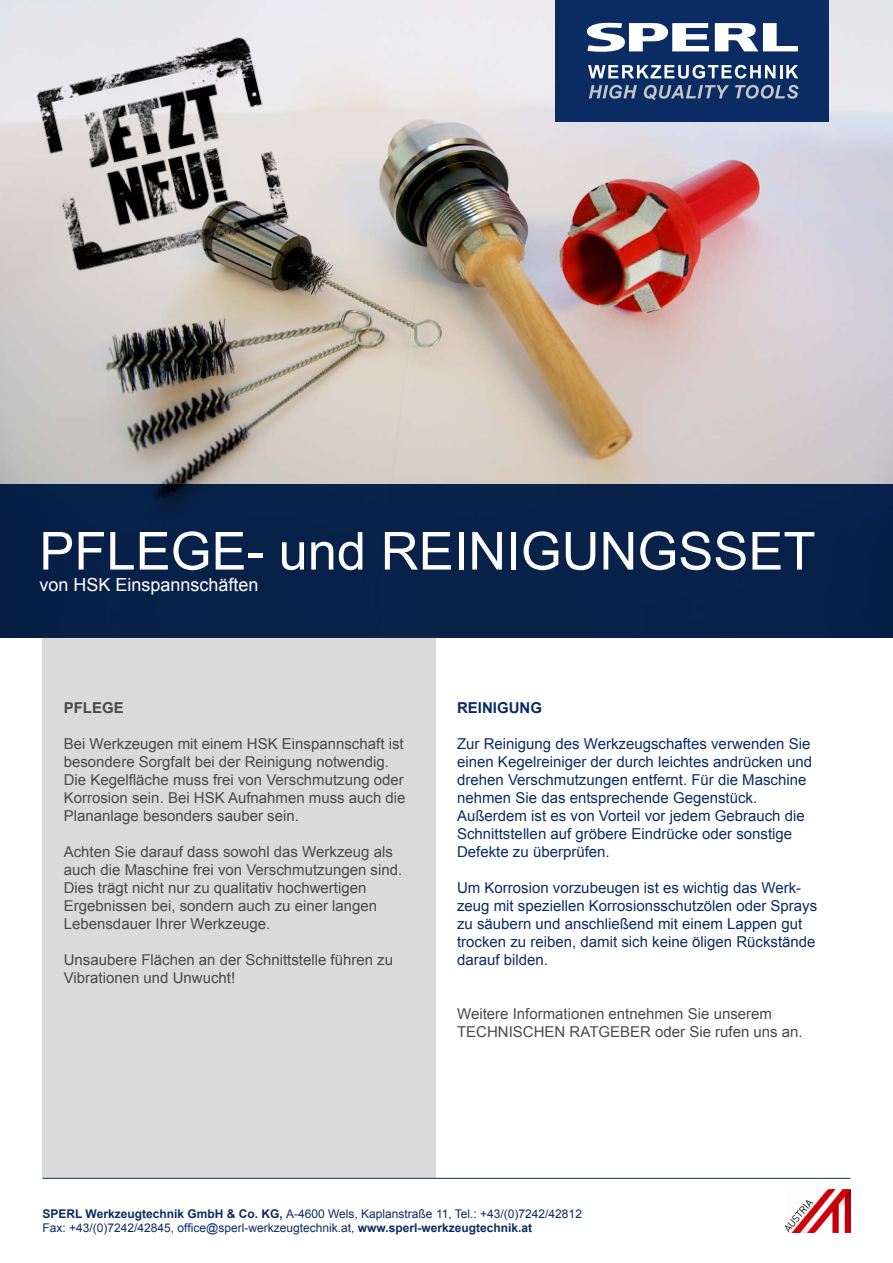
<style>
.page{position:relative;width:893px;height:1263px;background:#fff}
.page>*{position:absolute;margin:0;border:0;box-sizing:border-box;transform-origin:0 0}
.t1{font:52.5px "Arial";color:#fff}
.t2{font:18px "Arial";color:#fff}
.t3{font:15px/18px "Arial";color:#494948}
.t4{font:15px/18px "Arial";color:#0b2c63}
.t5{font:700 15px "Arial";color:#0b2c63}
.t6{font:700 15px "Arial";color:#494948}
.t7{font:12px/14.4px "Arial";color:#0b2c63}
.s1{font-weight:700}
</style>
<div class="page">
<img style="left:0;top:0;width:893px;height:484px">
<div style="left:43px;top:638px;width:393px;height:540px;background:#dadada"></div>
<div style="left:555px;top:0;width:274px;height:121px;background:#0b2c63"></div>
<svg style="left:587px;top:22px;width:122px;height:30px"></svg>
<svg style="left:715px;top:23px;width:83px;height:28px"></svg>
<svg style="left:588px;top:65px;width:210px;height:14px"></svg>
<svg style="left:589px;top:85px;width:48px;height:14px"></svg>
<svg style="left:644px;top:85px;width:85px;height:15px"></svg>
<svg style="left:735px;top:85px;width:63px;height:14px"></svg>
<hr style="left:43px;top:1178px;width:807px;height:1px;background:#0b2c63">
<img style="left:786px;top:1189px;width:64px;height:43px">
<div style="left:0;top:484px;width:893px;height:154px;background:#082148"></div>
<img style="left:0;top:0;width:342px;height:350px">
<h1 class="t1" style="left:39px;top:517px;width:778px">PFLEGE- und REINIGUNGSSET</h1>
<p class="t2" style="left:39px;top:572px;width:221px">von HSK Einspannschäften</p>
<p class="t6" style="left:64px;top:697px;width:62px">Pflege</p>
<p class="t3" style="left:64px;top:734px;width:343px">Bei Werkzeugen mit einem HSK Einspannschaft ist besondere Sorgfalt bei der Reinigung notwendig.<br>Die Kegelfläche muss frei von Verschmutzung oder Korrosion sein. Bei HSK Aufnahmen muss auch die Plananlage besonders sauber sein.</p>
<p class="t3" style="left:64px;top:842px;width:340px">Achten Sie darauf dass sowohl das Werkzeug als auch die Maschine frei von Verschmutzungen sind.<br>Dies trägt nicht nur zu qualitativ hochwertigen Ergebnissen bei, sondern auch zu einer langen Lebensdauer Ihrer Werkzeuge.</p>
<p class="t3" style="left:64px;top:950px;width:331px">Unsaubere Flächen an der Schnittstelle führen zu<br>Vibrationen und Unwucht!</p>
<p class="t5" style="left:457px;top:697px;width:87px">Reinigung</p>
<p class="t4" style="left:457px;top:734px;width:357px">Zur Reinigung des Werkzeugschaftes verwenden Sie einen Kegelreiniger der durch leichtes andrücken und drehen Verschmutzungen entfernt. Für die Maschine nehmen Sie das entsprechende Gegenstück.<br>Außerdem ist es von Vorteil vor jedem Gebrauch die Schnittstellen auf gröbere Eindrücke oder sonstige Defekte zu überprüfen.</p>
<p class="t4" style="left:457px;top:878px;width:362px">Um Korrosion vorzubeugen ist es wichtig das Werk&shy;zeug mit speziellen Korrosionsschutzölen oder Sprays zu säubern und anschließend mit einem Lappen gut trocken zu reiben, damit sich keine öligen Rückstände darauf bilden.</p>
<p class="t3" style="left:457px;top:1004px;width:347px">Weitere Informationen entnehmen Sie unserem<br>TECHNISCHEN RATGEBER oder Sie rufen uns an.</p>
<p class="t7" style="left:43px;top:1206px;width:541px"><span class="s1">SPERL Werkzeugtechnik GmbH &amp; Co. KG,</span> A-4600 Wels, Kaplanstraße 11, Tel.: +43/(0)7242/42812<br>Fax: +43/(0)7242/42845, office@sperl-werkzeugtechnik.at, <span class="s1">www.sperl-werkzeugtechnik.at</span></p>
</div>
